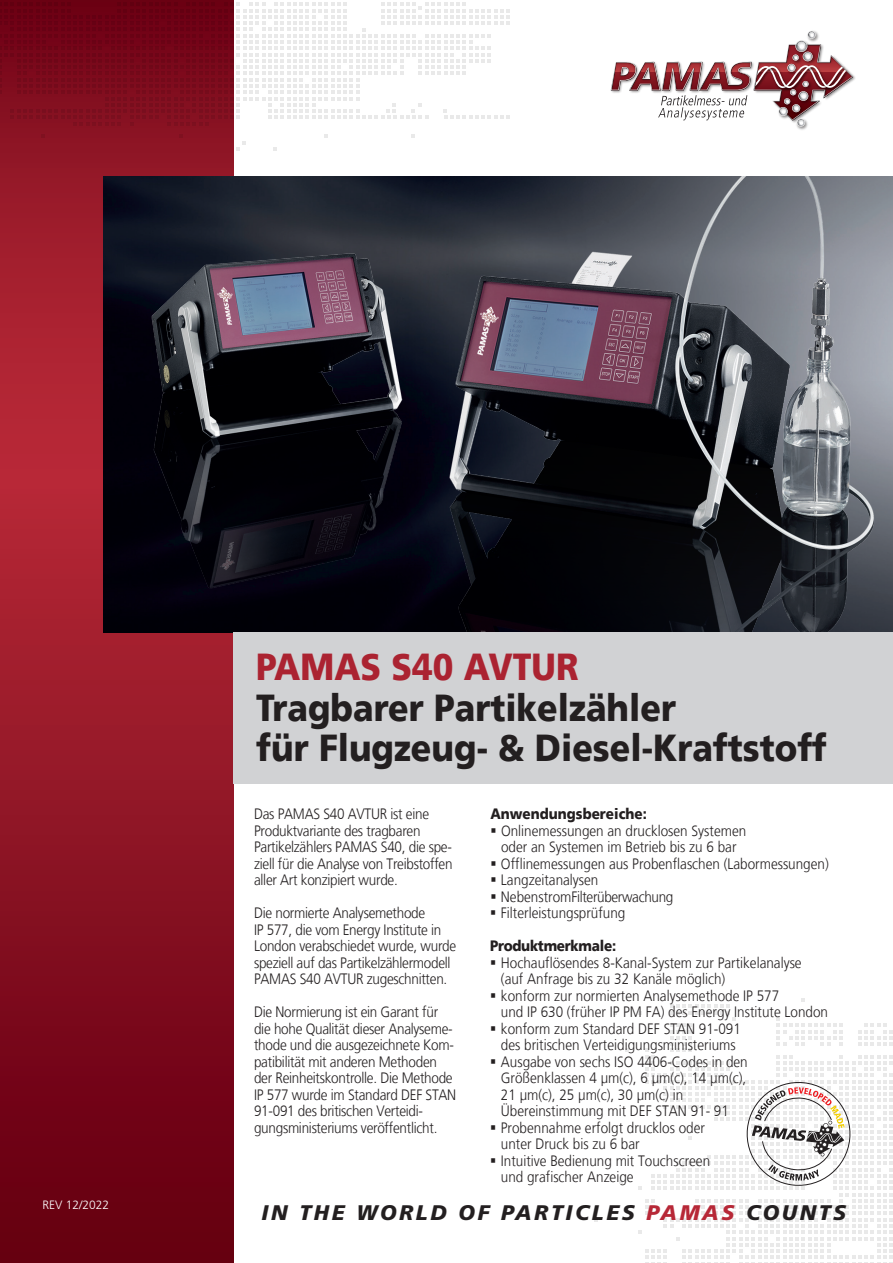
<style>
.page{position:relative;width:893px;height:1263px;background:#fff}
.page>*{position:absolute;margin:0;border:0;box-sizing:border-box;transform-origin:0 0}
.t1{font:900 37.5px/40.5px "Frutiger LT";color:#231f20;scale:.9 1}
.t2{font:900 37.5px "Frutiger LT";color:#ab2331;scale:.9 1}
.t3{font:italic 900 21.15px "Frutiger";letter-spacing:.125em;color:#231f20}
.t4{font:300 15px/16.5px "Frutiger LT";color:#231f20;scale:.9 1}
.t5{font:300 15px/16.5px "Frutiger LT";letter-spacing:-.02em;color:#231f20;scale:.9 1}
.t6{font:900 15px "Frutiger LT";color:#231f20;scale:.9 1}
.t7{font:900 15px "Frutiger LT";letter-spacing:-.02em;color:#231f20;scale:.9 1}
.t8{font:300 12px "Frutiger LT";color:#fff}
.s1{color:#b72837}
</style>
<div class="page">
<svg style="left:0;top:0;width:234px;height:1263px;background:#8b1223"></svg>
<img style="left:797px;top:127px;width:10px;height:3px">
<svg style="left:611px;top:31px;width:242px;height:96px"></svg>
<svg style="left:798px;top:41px;width:7px;height:6px"></svg>
<div style="left:234px;top:632px;width:659px;height:151px;background:#d1d2d4"></div>
<svg style="left:588px;top:1111px;width:4px;height:4px"></svg>
<svg style="left:619px;top:1180px;width:4px;height:4px"></svg>
<svg style="left:594px;top:1218px;width:4px;height:4px"></svg>
<svg style="left:613px;top:1011px;width:4px;height:3px"></svg>
<svg style="left:626px;top:1048px;width:3px;height:4px"></svg>
<svg style="left:0;top:2px;width:510px;height:123px"></svg>
<svg style="left:324px;top:134px;width:3px;height:4px"></svg>
<svg style="left:411px;top:134px;width:4px;height:4px"></svg>
<svg style="left:41px;top:134px;width:4px;height:4px"></svg>
<svg style="left:179px;top:134px;width:4px;height:4px"></svg>
<svg style="left:236px;top:141px;width:10px;height:10px"></svg>
<svg style="left:273px;top:147px;width:4px;height:4px"></svg>
<img style="left:528px;top:176px;width:365px;height:455px">
<img style="left:105px;top:176px;width:423px;height:455px">
<svg style="left:638px;top:998px;width:255px;height:265px"></svg>
<p class="t8" style="left:43px;top:1198px;width:68px">REV 12/2022</p>
<h1 class="t2" style="left:256px;top:644px;width:360px">PAMAS S40 AVTUR</h1>
<h1 class="t1" style="left:256px;top:687px;width:635px">Tragbarer Partikelzähler<br>für Flugzeug- &amp; Diesel-Kraftstoff</h1>
<p class="t5" style="left:254px;top:806px;width:222px">Das PAMAS S40 AVTUR ist eine<br>Produktvariante des tragbaren<br>Partikelzählers PAMAS S40, die spe&shy;ziell für die Analyse von Treibstoffen aller Art konzipiert wurde.</p>
<p class="t5" style="left:254px;top:905px;width:226px">Die normierte Analysemethode<br>IP 577, die vom Energy Institute in London verabschiedet wurde, wurde speziell auf das Partikelzählermodell PAMAS S40 AVTUR zugeschnitten.</p>
<p class="t5" style="left:254px;top:1004px;width:226px">Die Normierung ist ein Garant für die hohe Qualität dieser Analyseme&shy;thode und die ausgezeichnete Kom&shy;patibilität mit anderen Methoden der Reinheitskontrolle. Die Methode IP 577 wurde im Standard DEF STAN 91-091 des britischen Verteidi&shy;gungsministeriums veröffentlicht.</p>
<p class="t6" style="left:490px;top:805px;width:175px">Anwendungsbereiche:</p>
<p class="t4" style="left:501px;top:822px;width:366px">Onlinemessungen an drucklosen Systemen<br>oder an Systemen im Betrieb bis zu 6 bar Offlinemessungen aus Probenflaschen (Labormessungen)<br>Langzeitanalysen<br>NebenstromFilterüberwachung<br>Filterleistungsprüfung</p>
<p class="t7" style="left:490px;top:937px;width:141px">Produktmerkmale:</p>
<p class="t4" style="left:501px;top:954px;width:365px">Hochauflösendes 8-Kanal-System zur Partikelanalyse<br>(auf Anfrage bis zu 32 Kanäle möglich)<br>konform zur normierten Analysemethode IP 577<br>und IP 630 (früher IP PM FA) des Energy Institute London konform zum Standard DEF STAN 91-091<br>des britischen Verteidigungsministeriums<br>Ausgabe von sechs ISO 4406-Codes in den Größenklassen 4 µm(c), 6 µm(c), 14 µm(c),<br>21 µm(c), 25 µm(c), 30 µm(c) in<br>Übereinstimmung mit DEF STAN 91- 91<br>Probennahme erfolgt drucklos oder<br>unter Druck bis zu 6 bar<br>Intuitive Bedienung mit Touchscreen<br>und grafischer Anzeige</p>
<h2 class="t3" style="left:261px;top:1200px;width:586px">IN THE WORLD OF PARTICLES <span class="s1">PAMAS</span> COUNTS</h2>
</div>
